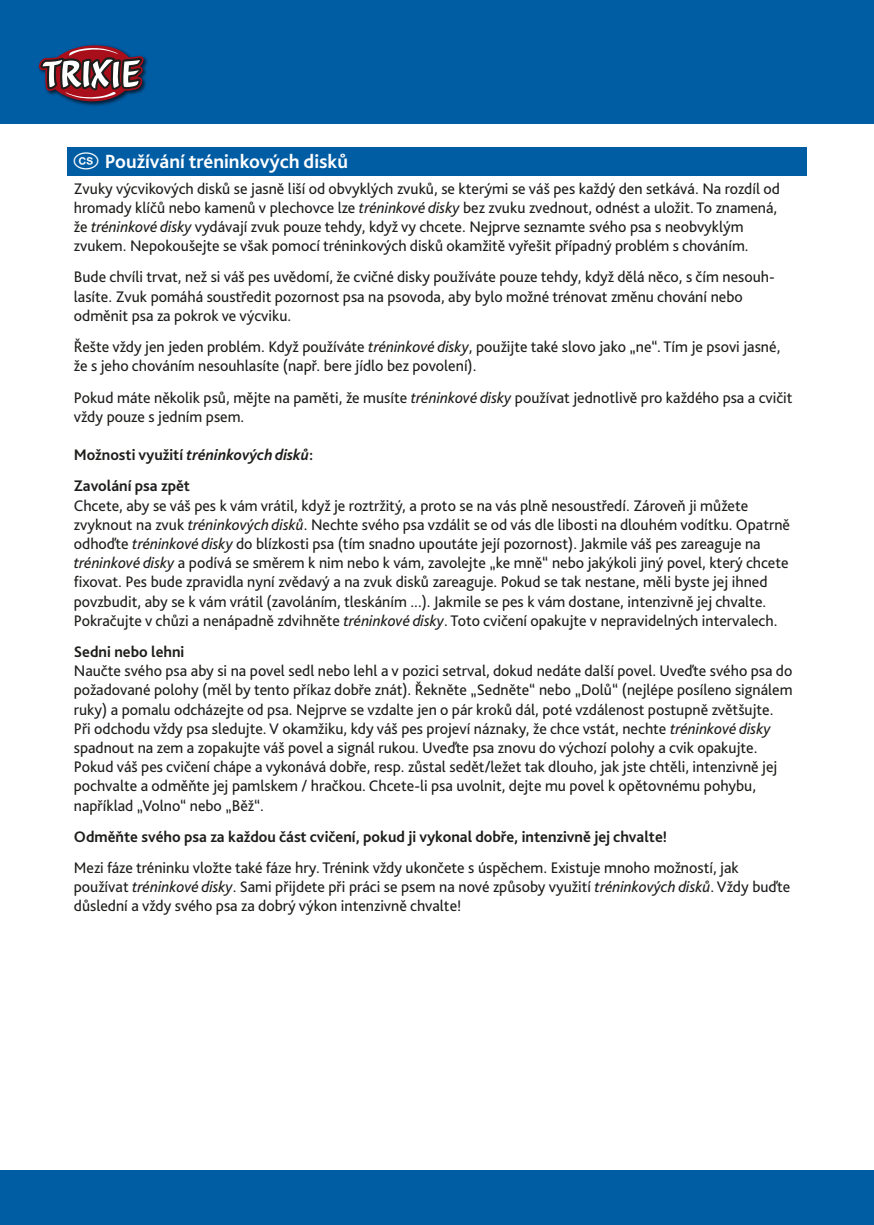
<style>
.page{position:relative;width:874px;height:1225px;background:#fff}
.page>*{position:absolute;margin:0;border:0;box-sizing:border-box;transform-origin:0 0}
.t1{font:700 20px "Bliss Pro";color:#fff}
.t2{font:16px/19.2px "Bliss Pro";color:#1d1d1b}
.t3{font:700 16px/31.2px "Bliss Pro";color:#1d1d1b}
.s1{font-family:"Natrix";font-weight:400}
.s2{font-style:italic}
</style>
<div class="page">
<div style="left:67px;top:147px;width:739px;height:29px;background:#005ca3"></div>
<div style="left:0;top:1170px;width:873px;height:55px;background:#005ca3"></div>
<div style="left:0;top:0;width:873px;height:124px;background:#005ca3"></div>
<img style="left:38px;top:44px;width:110px;height:62px">
<svg style="left:39px;top:45px;width:104px;height:58px"></svg>
<p class="t1" style="left:74px;top:149px;width:275px"><span class="s1">C</span> Používání tréninkových disků</p>
<p class="t2" style="left:74px;top:178px;width:707px">Zvuky výcvikových disků se jasně liší od obvyklých zvuků, se kterými se váš pes každý den setkává. Na rozdíl od hromady klíčů nebo kamenů v plechovce lze <span class="s2">tréninkové disky</span> bez zvuku zvednout, odnést a uložit. To znamená, že <span class="s2">tréninkové disky</span> vydávají zvuk pouze tehdy, když vy chcete. Nejprve seznamte svého psa s neobvyklým zvukem. Nepokoušejte se však pomocí tréninkových disků okamžitě vyřešit případný problém s chováním.</p>
<p class="t2" style="left:74px;top:267px;width:702px">Bude chvíli trvat, než si váš pes uvědomí, že cvičné disky používáte pouze tehdy, když dělá něco, s čím nesouh&shy;lasíte. Zvuk pomáhá soustředit pozornost psa na psovoda, aby bylo možné trénovat změnu chování nebo odměnit psa za pokrok ve výcviku.</p>
<p class="t2" style="left:74px;top:337px;width:707px">Řešte vždy jen jeden problém. Když používáte <span class="s2">tréninkové disky</span>, použijte také slovo jako „ne“. Tím je psovi jasné, že s jeho chováním nesouhlasíte (např. bere jídlo bez povolení).</p>
<p class="t2" style="left:74px;top:387px;width:720px">Pokud máte několik psů, mějte na paměti, že musíte <span class="s2">tréninkové disky</span> používat jednotlivě pro každého psa a cvičit vždy pouze s jedním psem.</p>
<p class="t3" style="left:74px;top:439px;width:241px">Možnosti využití <span class="s2">tréninkových disků</span>:<br>Zavolání psa zpět</p>
<p class="t2" style="left:74px;top:495px;width:717px">Chcete, aby se váš pes k vám vrátil, když je roztržitý, a proto se na vás plně nesoustředí. Zároveň ji můžete zvyknout na zvuk <span class="s2">tréninkových disků</span>. Nechte svého psa vzdálit se od vás dle libosti na dlouhém vodítku. Opatrně odhoďte <span class="s2">tréninkové disky</span> do blízkosti psa (tím snadno upoutáte její pozornost). Jakmile váš pes zareaguje na <span class="s2">tréninkové disky</span> a podívá se směrem k nim nebo k vám, zavolejte „ke mně“ nebo jakýkoli jiný povel, který chcete fixovat. Pes bude zpravidla nyní zvědavý a na zvuk disků zareaguje. Pokud se tak nestane, měli byste jej ihned povzbudit, aby se k vám vrátil (zavoláním, tleskáním ...). Jakmile se pes k vám dostane, intenzivně jej chvalte.<br>Pokračujte v chůzi a nenápadně zdvihněte <span class="s2">tréninkové disky</span>. Toto cvičení opakujte v nepravidelných intervalech.</p>
<p class="t3" style="left:74px;top:635px;width:112px">Sedni nebo lehni</p>
<p class="t2" style="left:74px;top:661px;width:720px">Naučte svého psa aby si na povel sedl nebo lehl a v pozici setrval, dokud nedáte další povel. Uveďte svého psa do požadované polohy (měl by tento příkaz dobře znát). Řekněte „Sedněte“ nebo „Dolů“ (nejlépe posíleno signálem ruky) a pomalu odcházejte od psa. Nejprve se vzdalte jen o pár kroků dál, poté vzdálenost postupně zvětšujte.<br>Při odchodu vždy psa sledujte. V okamžiku, kdy váš pes projeví náznaky, že chce vstát, nechte <span class="s2">tréninkové disky </span>spadnout na zem a zopakujte váš povel a signál rukou. Uveďte psa znovu do výchozí polohy a cvik opakujte.<br>Pokud váš pes cvičení chápe a vykonává dobře, resp. zůstal sedět/ležet tak dlouho, jak jste chtěli, intenzivně jej pochvalte a odměňte jej pamlskem / hračkou. Chcete-li psa uvolnit, dejte mu povel k opětovnému pohybu, například „Volno“ nebo „Běž“.</p>
<p class="t3" style="left:74px;top:820px;width:594px">Odměňte svého psa za každou část cvičení, pokud ji vykonal dobře, intenzivně jej chvalte!</p>
<p class="t2" style="left:74px;top:857px;width:717px">Mezi fáze tréninku vložte také fáze hry. Trénink vždy ukončete s úspěchem. Existuje mnoho možností, jak používat <span class="s2">tréninkové disky</span>. Sami přijdete při práci se psem na nové způsoby využití <span class="s2">tréninkových disků</span>. Vždy buďte důslední a vždy svého psa za dobrý výkon intenzivně chvalte!</p>
</div>
